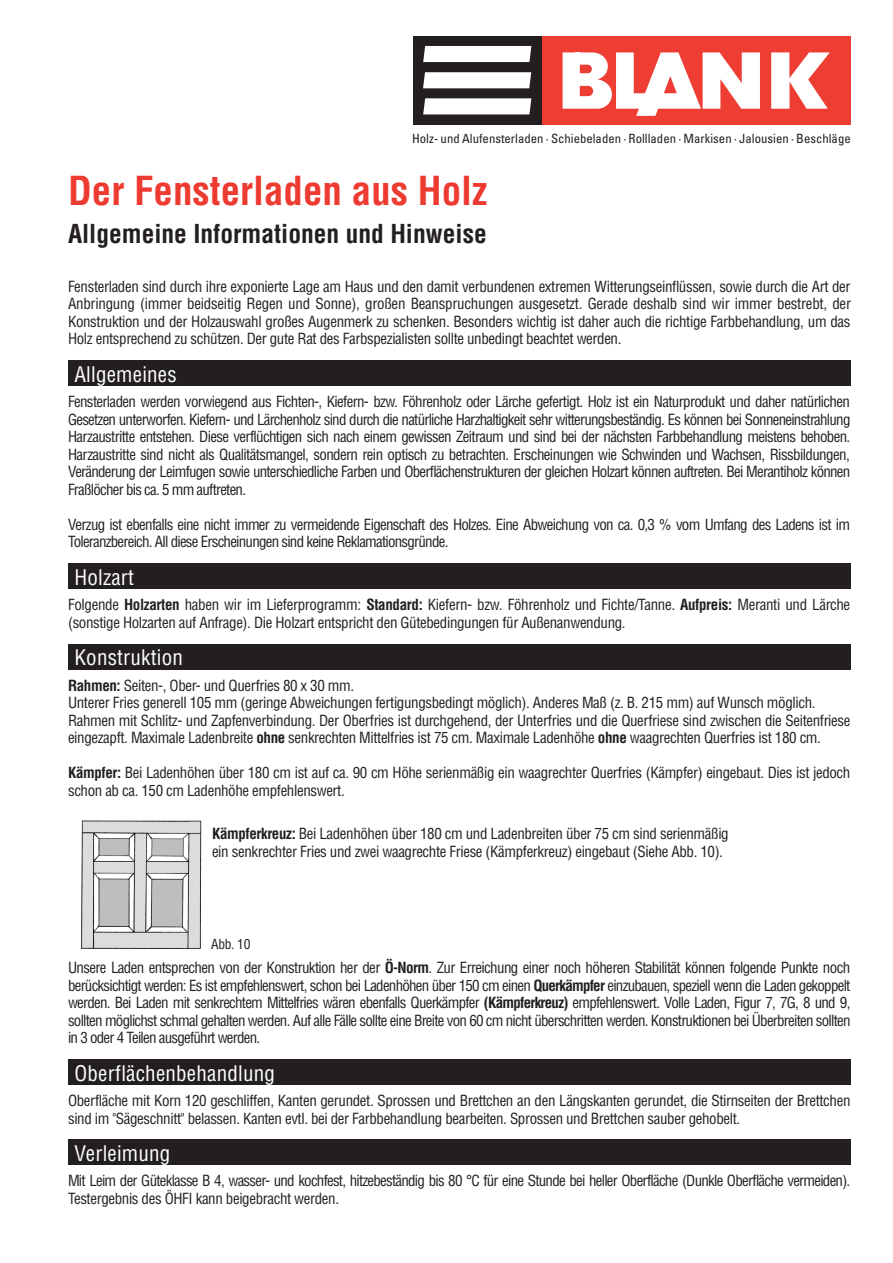
<style>
.page{position:relative;width:893px;height:1263px;background:#fff}
.page>*{position:absolute;margin:0;border:0;box-sizing:border-box;transform-origin:0 0}
.t1{font:700 condensed 39px "Helvetica";color:#ee3b32}
.t2{font:700 condensed 25.5px "Helvetica";color:#231f20}
.t3{font:condensed 21px "Helvetica";letter-spacing:.01em;color:#fff}
.t4{font:condensed 15px/17.5px "Helvetica";letter-spacing:-.025em;color:#231f20}
.t5{font:condensed 15px/17.5px "Helvetica";letter-spacing:-.045em;color:#231f20}
.t6{font:condensed 15px/17.5px "Helvetica";letter-spacing:-.05em;color:#231f20}
.t7{font:condensed 13.5px "Helvetica";color:#231f20}
.t8{font:condensed 12.75px "Univers";color:#231f20}
.s1{font-weight:700}
</style>
<div class="page">
<img style="left:81px;top:820px;width:121px;height:129px">
<div style="left:68px;top:563px;width:782px;height:26px;background:#231f20"></div>
<div style="left:68px;top:644px;width:782px;height:25px;background:#231f20"></div>
<div style="left:68px;top:1059px;width:782px;height:26px;background:#231f20"></div>
<div style="left:68px;top:1140px;width:783px;height:25px;background:#231f20"></div>
<div style="left:541px;top:36px;width:310px;height:88px;background:#ee3e34"></div>
<svg style="left:563px;top:52px;width:197px;height:64px"></svg>
<svg style="left:771px;top:52px;width:59px;height:57px"></svg>
<div style="left:413px;top:36px;width:128px;height:88px;background:#231f20"></div>
<svg style="left:423px;top:98px;width:108px;height:16px;background:#f6f6f6"></svg>
<svg style="left:423px;top:72px;width:108px;height:16px;background:#f8f7f7"></svg>
<div style="left:423px;top:46px;width:108px;height:16px;background:#fff"></div>
<div style="left:68px;top:360px;width:782px;height:26px;background:#231f20"></div>
<p class="t8" style="left:412px;top:130px;width:440px">Holz- und Alufensterladen · Schiebeladen · Rollladen · Markisen · Jalousien · Beschläge</p>
<h1 class="t1" style="left:68px;top:167px;width:421px">Der Fensterladen aus Holz</h1>
<h2 class="t2" style="left:68px;top:218px;width:420px">Allgemeine Informationen und Hinweise</h2>
<p class="t4" style="left:68px;top:277px;width:784px;text-align:justify">Fensterladen sind durch ihre exponierte Lage am Haus und den damit verbundenen extremen Witterungseinflüssen, sowie durch die Art der Anbringung (immer beidseitig Regen und Sonne), großen Beanspruchungen ausgesetzt. Gerade deshalb sind wir immer bestrebt, der Konstruktion und der Holzauswahl großes Augenmerk zu schenken. Besonders wichtig ist daher auch die richtige Farbbehandlung, um das Holz entsprechend zu schützen. Der gute Rat des Farbspezialisten sollte unbedingt beachtet werden.</p>
<h3 class="t3" style="left:74px;top:361px;width:104px">Allgemeines</h3>
<p class="t4" style="left:68px;top:392px;width:784px;text-align:justify">Fensterladen werden vorwiegend aus Fichten-, Kiefern- bzw. Föhrenholz oder Lärche gefertigt. Holz ist ein Naturprodukt und daher natürlichen Gesetzen unterworfen. Kiefern- und Lärchenholz sind durch die natürliche Harzhaltigkeit sehr witterungsbeständig. Es können bei Sonneneinstrahlung Harzaustritte entstehen. Diese verflüchtigen sich nach einem gewissen Zeitraum und sind bei der nächsten Farbbehandlung meistens behoben.<br>Harzaustritte sind nicht als Qualitätsmangel, sondern rein optisch zu betrachten. Erscheinungen wie Schwinden und Wachsen, Rissbildungen, Veränderung der Leimfugen sowie unterschiedliche Farben und Oberflächenstrukturen der gleichen Holzart können auftreten. Bei Merantiholz können Fraßlöcher bis ca. 5 mm auftreten.</p>
<p class="t5" style="left:68px;top:515px;width:783px">Verzug ist ebenfalls eine nicht immer zu vermeidende Eigenschaft des Holzes. Eine Abweichung von ca. 0,3 % vom Umfang des Ladens ist im<br>Toleranzbereich. All diese Erscheinungen sind keine Reklamationsgründe.</p>
<h3 class="t3" style="left:74px;top:564px;width:61px">Holzart</h3>
<p class="t4" style="left:68px;top:596px;width:784px">Folgende <span class="s1">Holzarten</span> haben wir im Lieferprogramm: <span class="s1">Standard:</span> Kiefern- bzw. Föhrenholz und Fichte/Tanne. <span class="s1">Aufpreis:</span> Meranti und Lärche (sonstige Holzarten auf Anfrage). Die Holzart entspricht den Gütebedingungen für Außenanwendung.</p>
<h3 class="t3" style="left:74px;top:645px;width:110px">Konstruktion</h3>
<p class="t4" style="left:68px;top:676px;width:784px"><span class="s1">Rahmen:</span> Seiten-, Ober- und Querfries 80 x 30 mm.<br>Unterer Fries generell 105 mm (geringe Abweichungen fertigungsbedingt möglich). Anderes Maß (z. B. 215 mm) auf Wunsch möglich.<br>Rahmen mit Schlitz- und Zapfenverbindung. Der Oberfries ist durchgehend, der Unterfries und die Querfriese sind zwischen die Seitenfriese eingezapft. Maximale Ladenbreite <span class="s1">ohne</span> senkrechten Mittelfries ist 75 cm. Maximale Ladenhöhe <span class="s1">ohne</span> waagrechten Querfries ist 180 cm.</p>
<p class="t4" style="left:68px;top:764px;width:784px"><span class="s1">Kämpfer:</span> Bei Ladenhöhen über 180 cm ist auf ca. 90 cm Höhe serienmäßig ein waagrechter Querfries (Kämpfer) eingebaut. Dies ist jedoch schon ab ca. 150 cm Ladenhöhe empfehlenswert.</p>
<p class="t4" style="left:212px;top:825px;width:518px"><span class="s1">Kämpferkreuz:</span> Bei Ladenhöhen über 180 cm und Ladenbreiten über 75 cm sind serienmäßig ein senkrechter Fries und zwei waagrechte Friese (Kämpferkreuz) eingebaut (Siehe Abb. 10).</p>
<p class="t7" style="left:211px;top:936px;width:41px">Abb. 10</p>
<p class="t4" style="left:68px;top:958px;width:784px;text-align:justify">Unsere Laden entsprechen von der Konstruktion her der <span class="s1">Ö-Norm</span>. Zur Erreichung einer noch höheren Stabilität können folgende Punkte noch berücksichtigt werden: Es ist empfehlenswert, schon bei Ladenhöhen über 150 cm einen <span class="s1">Querkämpfer</span> einzubauen, speziell wenn die Laden gekoppelt werden. Bei Laden mit senkrechtem Mittelfries wären ebenfalls Querkämpfer <span class="s1">(Kämpferkreuz)</span> empfehlenswert. Volle Laden, Figur 7, 7G, 8 und 9, sollten möglichst schmal gehalten werden. Auf alle Fälle sollte eine Breite von 60 cm nicht überschritten werden. Konstruktionen bei Überbreiten sollten in 3 oder 4 Teilen ausgeführt werden.</p>
<h3 class="t3" style="left:74px;top:1060px;width:202px">Oberflächenbehandlung</h3>
<p class="t4" style="left:68px;top:1091px;width:784px">Oberfläche mit Korn 120 geschliffen, Kanten gerundet. Sprossen und Brettchen an den Längskanten gerundet, die Stirnseiten der Brettchen sind im "Sägeschnitt" belassen. Kanten evtl. bei der Farbbehandlung bearbeiten. Sprossen und Brettchen sauber gehobelt.</p>
<h3 class="t3" style="left:74px;top:1140px;width:97px">Verleimung</h3>
<p class="t6" style="left:68px;top:1172px;width:784px">Mit Leim der Güteklasse B 4, wasser- und kochfest, hitzebeständig bis 80 °C für eine Stunde bei heller Oberfläche (Dunkle Oberfläche vermeiden).<br>Testergebnis des ÖHFI kann beigebracht werden.</p>
</div>
